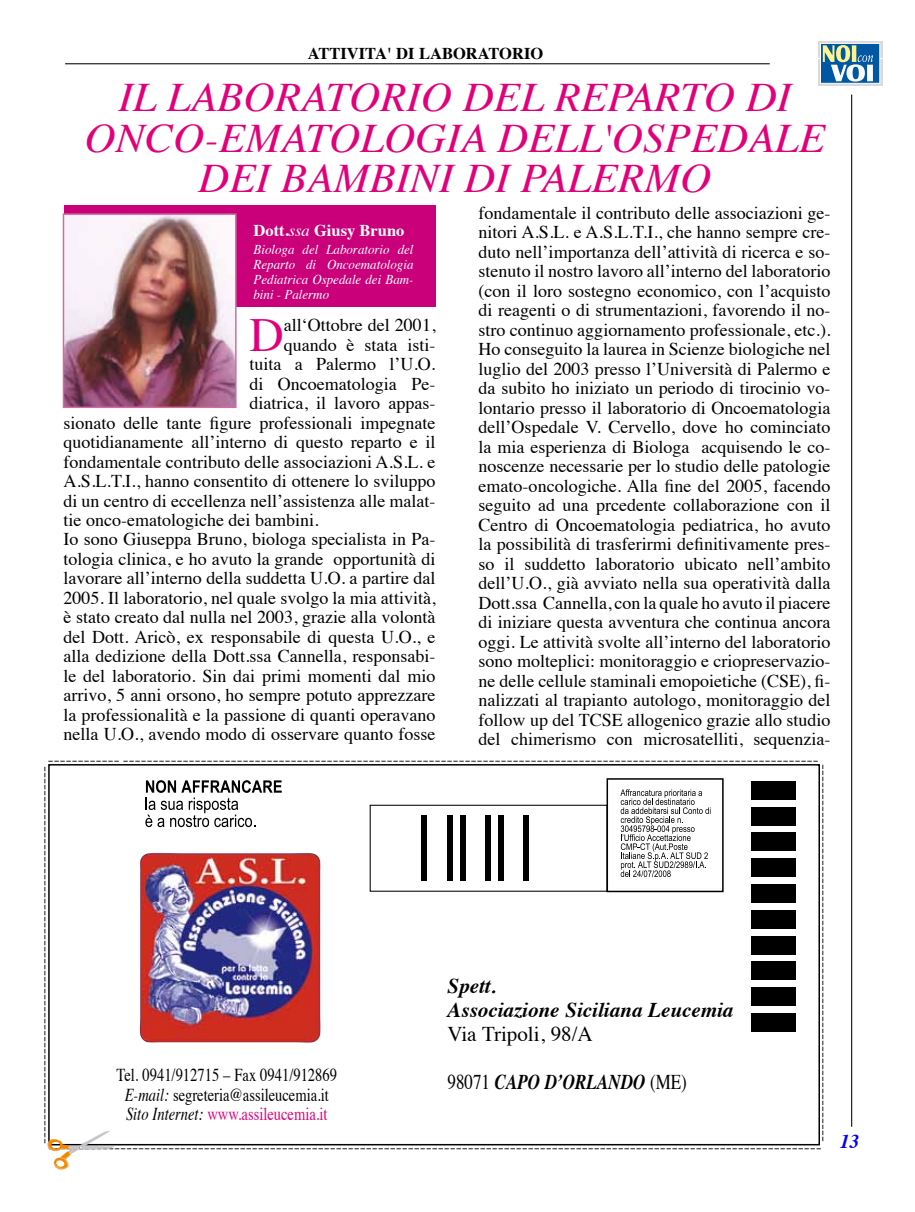
<style>
.page{position:relative;width:915px;height:1212px;background:#fff}
.page>*{position:absolute;margin:0;border:0;box-sizing:border-box;transform-origin:0 0}
.t1{font:47.4px "Times";color:#e2007a}
.t2{font:italic 40.5px/40.5px "Times";color:#e2007a;text-align:center;scale:1.07 1}
.t3{font:italic 700 21px/24px "Times";color:#000}
.t4{font:italic 700 21px "Times";color:#000;scale:.81 1}
.t5{font:21px "Times";color:#000}
.t6{font:italic 700 19.5px "Times";color:#00f}
.t7{font:18.15px/19.8px "Times";color:#000;text-align:center;scale:.8 1}
.t8{font:18px/19.5px "Times";color:#000;text-align:justify}
.t9{font:700 16.5px "Times";color:#000}
.t10{font:700 16.5px "Times";color:#fff}
.t11{font:italic 13.5px/15px "Times";color:#fff;text-align:justify;scale:.96 1}
.s1{font-weight:400;font-style:italic}
.s2{font-style:italic}
.s3{color:#e2007a}
.s4{font-weight:400;font-style:normal}
</style>
<div class="page">
<div style="left:64px;top:206px;width:371px;height:101px;background:#c90079"></div>
<hr style="left:65px;top:63px;width:704px;height:1px;background:#000">
<hr style="left:850px;top:95px;width:1px;height:1032px;background:#000">
<svg style="left:818px;top:41px;width:65px;height:45px"></svg>
<div style="left:817px;top:41px;width:64px;height:16px;background:#d9dadb"></div>
<svg style="left:818px;top:59px;width:63px;height:26px"></svg>
<div style="left:820px;top:43px;width:59px;height:40px;background:#0057a3;border:1px solid #fff"></div>
<svg style="left:822px;top:45px;width:50px;height:37px"></svg>
<div style="left:751px;top:781px;width:44px;height:18px;background:#000"></div>
<div style="left:751px;top:807px;width:44px;height:18px;background:#000"></div>
<div style="left:751px;top:833px;width:44px;height:18px;background:#000"></div>
<div style="left:751px;top:858px;width:44px;height:18px;background:#000"></div>
<div style="left:751px;top:884px;width:44px;height:18px;background:#000"></div>
<div style="left:751px;top:910px;width:44px;height:18px;background:#000"></div>
<div style="left:751px;top:936px;width:44px;height:18px;background:#000"></div>
<div style="left:751px;top:962px;width:44px;height:18px;background:#000"></div>
<div style="left:751px;top:987px;width:44px;height:18px;background:#000"></div>
<div style="left:751px;top:1013px;width:44px;height:18px;background:#000"></div>
<div style="left:606px;top:778px;width:117px;height:114px;border:2px solid #000"></div>
<svg style="left:620px;top:789px;width:90px;height:88px"></svg>
<svg style="left:145px;top:780px;width:137px;height:47px"></svg>
<div style="left:369px;top:805px;width:238px;height:87px;border:1px solid #000"></div>
<div style="left:523px;top:815px;width:6px;height:66px;background:#000"></div>
<div style="left:498px;top:815px;width:5px;height:66px;background:#000"></div>
<div style="left:485px;top:815px;width:5px;height:66px;background:#000"></div>
<div style="left:459px;top:815px;width:6px;height:66px;background:#000"></div>
<div style="left:446px;top:815px;width:6px;height:66px;background:#000"></div>
<div style="left:421px;top:815px;width:5px;height:66px;background:#000"></div>
<div style="left:48px;top:764px;width:771px;height:381px;border:2px solid #000"></div>
<img style="left:139px;top:852px;width:182px;height:191px">
<svg style="left:47px;top:1131px;width:68px;height:39px"></svg>
<img style="left:66px;top:216px;width:167px;height:189px">
<div style="left:63px;top:213px;width:173px;height:195px;border:2px solid #cf6ea2"></div>
<p class="t9" style="left:308px;top:37px;width:237px">ATTIVITA' DI LABORATORIO</p>
<h2 class="t2" style="left:84px;top:75px;width:693px">IL LABORATORIO DEL REPARTO DI<br>ONCO-EMATOLOGIA DELL'OSPEDALE<br>DEI BAMBINI DI PALERMO</h2>
<p class="t10" style="left:253px;top:214px;width:152px">Dott.<span class="s1">ssa</span> Giusy Bruno</p>
<p class="t11" style="left:253px;top:241px;width:168px">Biologa del Laboratorio del Reparto di Oncoematologia Pediatrica Ospedale dei Bam&shy;bini - Palermo</p>
<h1 class="t1" style="left:249px;top:290px;width:36px">D</h1>
<p class="t8" style="left:283px;top:314px;width:153px">all‘Ottobre del 2001,</p>
<p class="t8" style="left:283px;top:333px;width:153px">quando è stata isti-</p>
<p class="t8" style="left:249px;top:353px;width:187px">tuita a Palermo l’U.O.</p>
<p class="t8" style="left:249px;top:372px;width:187px">di Oncoematologia Pe-</p>
<p class="t8" style="left:249px;top:392px;width:187px">diatrica, il lavoro appas-</p>
<p class="t8" style="left:63px;top:411px;width:373px">sionato delle tante figure professionali impegnate</p>
<p class="t8" style="left:63px;top:431px;width:373px">quotidianamente all’interno di questo reparto e il</p>
<p class="t8" style="left:63px;top:450px;width:373px">fondamentale contributo delle associazioni A.S.L. e</p>
<p class="t8" style="left:63px;top:470px;width:373px">A.S.L.T.I., hanno consentito di ottenere lo sviluppo</p>
<p class="t8" style="left:63px;top:489px;width:373px">di un centro di eccellenza nell’assistenza alle malat-</p>
<p class="t8" style="left:63px;top:509px;width:256px">tie onco-ematologiche dei bambini.</p>
<p class="t8" style="left:63px;top:528px;width:373px">Io sono Giuseppa Bruno, biologa specialista in Pa-</p>
<p class="t8" style="left:63px;top:548px;width:373px">tologia clinica, e ho avuto la grande opportunità di</p>
<p class="t8" style="left:63px;top:567px;width:373px">lavorare all’interno della suddetta U.O. a partire dal</p>
<p class="t8" style="left:63px;top:587px;width:373px">2005. Il laboratorio, nel quale svolgo la mia attività,</p>
<p class="t8" style="left:63px;top:606px;width:373px">è stato creato dal nulla nel 2003, grazie alla volontà</p>
<p class="t8" style="left:63px;top:626px;width:373px">del Dott. Aricò, ex responsabile di questa U.O., e</p>
<p class="t8" style="left:63px;top:645px;width:373px">alla dedizione della Dott.ssa Cannella, responsabi-</p>
<p class="t8" style="left:63px;top:665px;width:373px">le del laboratorio. Sin dai primi momenti dal mio</p>
<p class="t8" style="left:63px;top:684px;width:373px">arrivo, 5 anni orsono, ho sempre potuto apprezzare</p>
<p class="t8" style="left:63px;top:704px;width:373px">la professionalità e la passione di quanti operavano</p>
<p class="t8" style="left:63px;top:723px;width:373px">nella U.O., avendo modo di osservare quanto fosse</p>
<p class="t8" style="left:478px;top:202px;width:353px">fondamentale il contributo delle associazioni ge&shy;nitori A.S.L. e A.S.L.T.I., che hanno sempre cre&shy;duto nell’importanza dell’attività di ricerca e so&shy;stenuto il nostro lavoro all’interno del laboratorio (con il loro sostegno economico, con l’acquisto di reagenti o di strumentazioni, favorendo il no&shy;stro continuo aggiornamento professionale, etc.).<br>Ho conseguito la laurea in Scienze biologiche nel luglio del 2003 presso l’Università di Palermo e da subito ho iniziato un periodo di tirocinio vo&shy;lontario presso il laboratorio di Oncoematologia dell’Ospedale V. Cervello, dove ho cominciato la mia esperienza di Biologa acquisendo le co&shy;noscenze necessarie per lo studio delle patologie emato-oncologiche. Alla fine del 2005, facendo seguito ad una prcedente collaborazione con il Centro di Oncoematologia pediatrica, ho avuto la possibilità di trasferirmi definitivamente pres&shy;so il suddetto laboratorio ubicato nell’ambito dell’U.O., già avviato nella sua operatività dalla Dott.ssa Cannella, con la quale ho avuto il piacere di iniziare questa avventura che continua ancora oggi. Le attività svolte all’interno del laboratorio sono molteplici: monitoraggio e criopreservazio&shy;ne delle cellule staminali emopoietiche (CSE), fi&shy;nalizzati al trapianto autologo, monitoraggio del follow up del TCSE allogenico grazie allo studio del chimerismo con microsatelliti, sequenzia-</p>
<p class="t8" style="left:48px;top:747px;width:772px">------------ --------------------------------------------------------------------------------------------------------------------</p>
<p class="t8" style="left:32px;top:1144px;width:379px;rotate:-90deg">---------------------------------------------------------------</p>
<p class="t7" style="left:116px;top:1063px;width:277px">Tel. 0941/912715 – Fax 0941/912869<br><span class="s2">E-mail:</span> segreteria@assileucemia.it<br><span class="s2">Sito Internet:</span> <span class="s3">www.assileucemia.it</span></p>
<p class="t3" style="left:447px;top:972px;width:287px">Spett.<br>Associazione Siciliana Leucemia</p>
<p class="t5" style="left:447px;top:1014px;width:147px">Via Tripoli, 98/A</p>
<p class="t4" style="left:447px;top:1062px;width:297px"><span class="s4">98071</span> CAPO D’ORLANDO <span class="s4">(ME)</span></p>
<p class="t8" style="left:836px;top:764px;width:379px;rotate:90deg">---------------------------------------------------------------</p>
<p class="t8" style="left:821px;top:1162px;width:775px;rotate:-180deg">---------------------------------------------------------------------------------------------------------------------------------</p>
<p class="t6" style="left:839px;top:1123px;width:21px">13</p>
</div>
